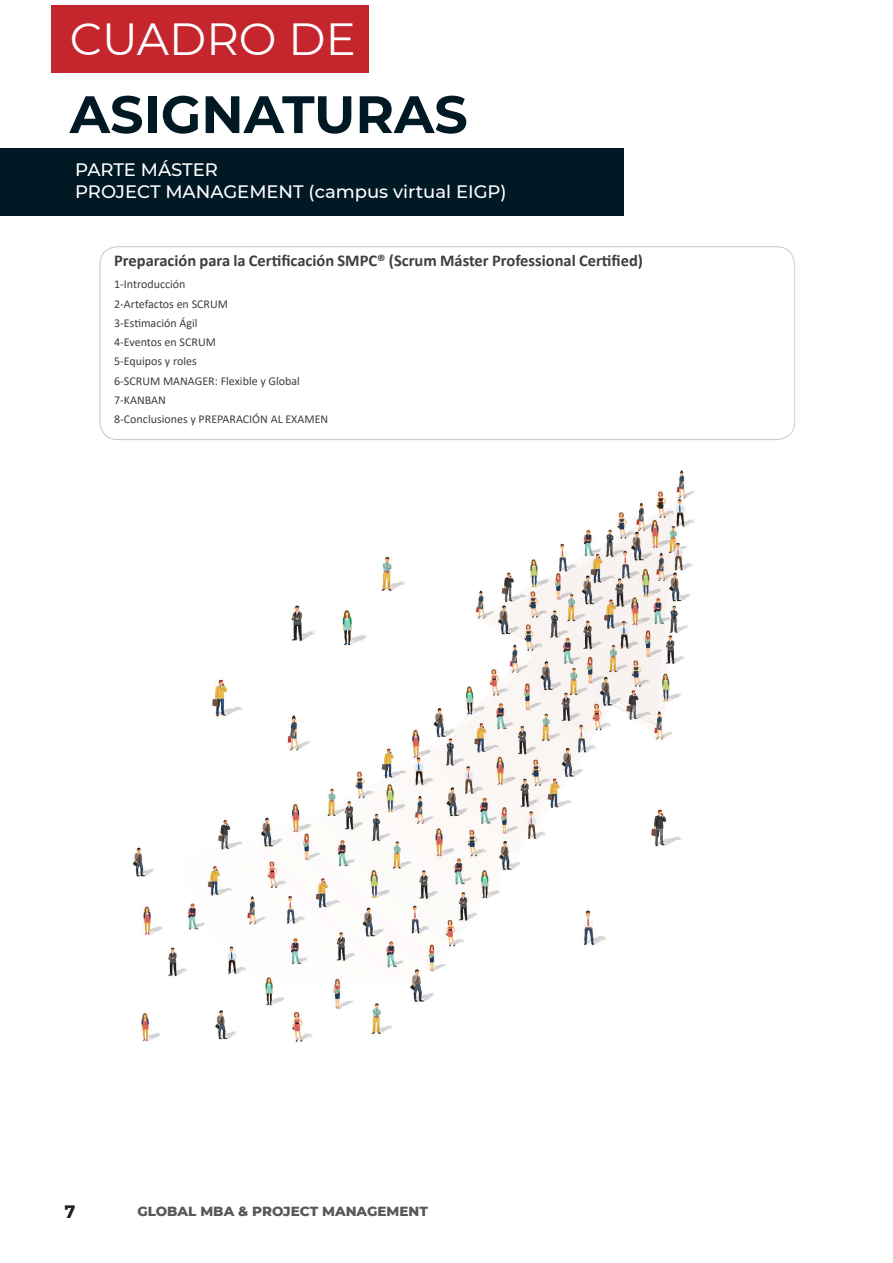
<style>
.page{position:relative;width:893px;height:1263px;background:#fff}
.page>*{position:absolute;margin:0;border:0;box-sizing:border-box;transform-origin:0 0}
.t1{font:700 52.5px "Montserrat";color:#001925}
.t2{font:45px "Montserrat";color:#fff}
.Texto_de_cuerpo_de_p{font:500 18px "Montserrat";color:#fff}
.t3{font:700 18px "Montserrat";color:#231f20}
.Texto_de_cuerpo_de_p-2{font:700 16.5px "Calibri";color:#3e3e3f}
.t4{font:800 13.5px "Montserrat";color:#57585a}
.Texto_de_cuerpo_de_p-3{font:12px/19.2px "Calibri";color:#3e3e3f}
</style>
<div class="page">
<img style="left:104px;top:433px;width:591px;height:609px">
<div style="left:0;top:148px;width:624px;height:68px;background:#001925"></div>
<div style="left:52px;top:5px;width:317px;height:67px;background:#c5252c"></div>
<div style="left:99px;top:246px;width:696px;height:194px;border:1px solid #c7cccd;border-radius:18px"></div>
<p class="t2" style="left:70px;top:8px;width:288px">CUADRO DE</p>
<p class="t1" style="left:70px;top:77px;width:400px">ASIGNATURAS</p>
<p class="Texto_de_cuerpo_de_p" style="left:75px;top:157px;width:144px">PARTE MÁSTER</p>
<p class="Texto_de_cuerpo_de_p" style="left:75px;top:179px;width:433px">PROJECT MANAGEMENT (campus virtual EIGP)</p>
<p class="Texto_de_cuerpo_de_p-2" style="left:114px;top:249px;width:530px">Preparación para la Certificación SMPC® (Scrum Máster Professional Certified)</p>
<p class="Texto_de_cuerpo_de_p-3" style="left:114px;top:275px;width:216px">1-Introducción<br>2-Artefactos en SCRUM<br>3-Estimación Ágil<br>4-Eventos en SCRUM<br>5-Equipos y roles<br>6-SCRUM MANAGER: Flexible y Global<br>7-KANBAN<br>8-Conclusiones y PREPARACIÓN AL EXAMEN</p>
<h3 class="t3" style="left:65px;top:1200px;width:12px">7</h3>
<p class="t4" style="left:137px;top:1201px;width:292px">GLOBAL MBA &amp; PROJECT MANAGEMENT</p>
</div>
